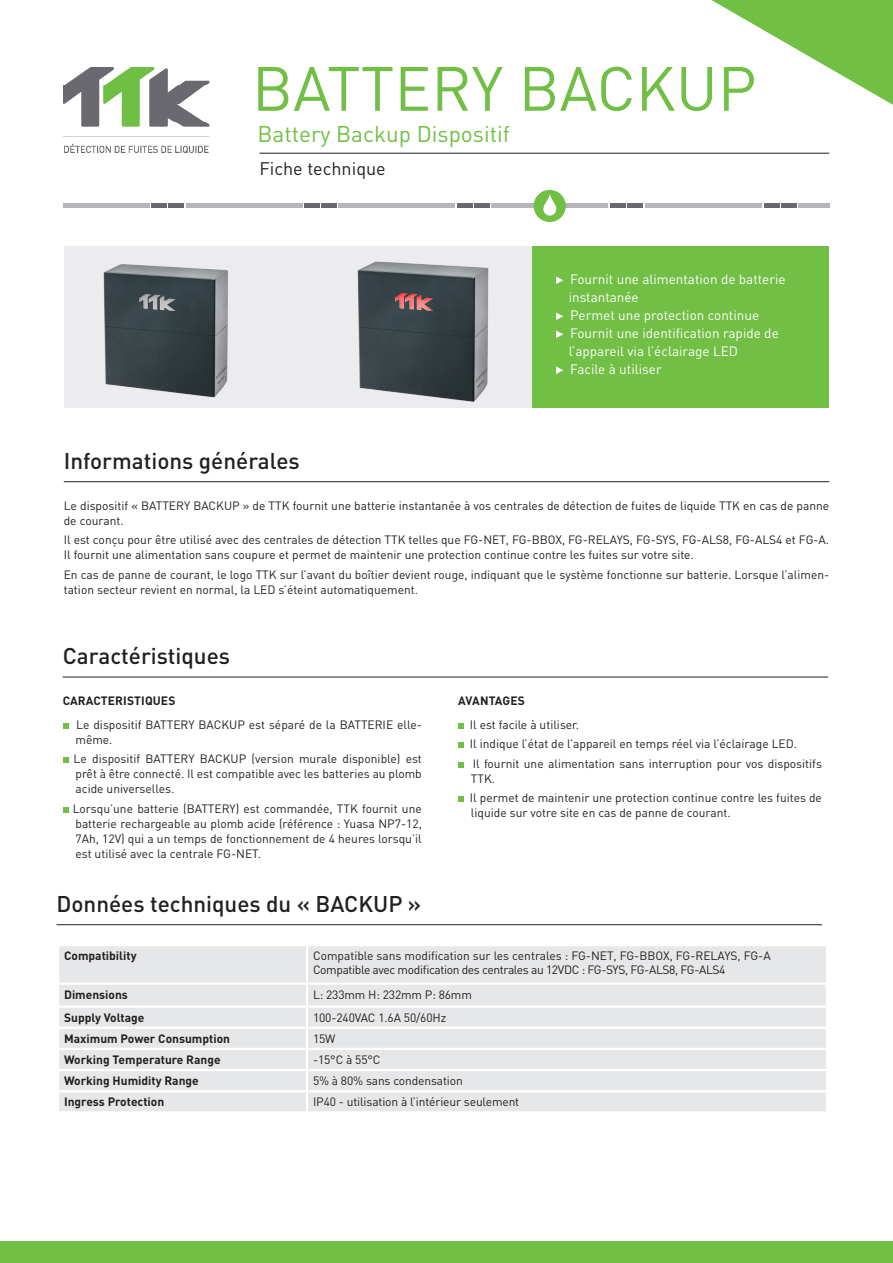
<style>
.page{position:relative;width:893px;height:1263px;background:#fff}
.page>*{position:absolute;margin:0;border:0;box-sizing:border-box;transform-origin:0 0}
.t1{font:61.5px "DINOT";color:#71bf44}
.t2{font:500 22.5px "DINOT";color:#231f20}
.t3{font:22.5px "DINOT";color:#71bf44}
.t4{font:18px "DINOT";color:#231f20}
.t5{font:13.5px/18px "DINOT";color:#fff}
.t6{font:12px/15px "DINOT";color:#231f20}
.t7{font:700 12px "DINOT";color:#231f20}
.t8{font:12px "DINOT";letter-spacing:-.03em;color:#231f20}
</style>
<div class="page">
<div style="left:531px;top:247px;width:298px;height:161px;background:#71bf44"></div>
<div style="left:0;top:1242px;width:893px;height:21px;background:#71bf44"></div>
<hr style="left:259px;top:153px;width:570px;height:1px;background:#231f20">
<hr style="left:64px;top:204px;width:86px;height:4px;background:#b5b5ba">
<hr style="left:151px;top:204px;width:16px;height:4px;background:#69686e">
<hr style="left:186px;top:204px;width:117px;height:4px;background:#b5b5ba">
<hr style="left:169px;top:204px;width:15px;height:4px;background:#69686e">
<hr style="left:304px;top:204px;width:16px;height:4px;background:#69686e">
<hr style="left:339px;top:204px;width:116px;height:4px;background:#b5b5ba">
<hr style="left:321px;top:204px;width:16px;height:4px;background:#69686e">
<hr style="left:457px;top:204px;width:15px;height:4px;background:#69686e">
<hr style="left:491px;top:204px;width:117px;height:4px;background:#b5b5ba">
<hr style="left:474px;top:204px;width:16px;height:4px;background:#69686e">
<hr style="left:610px;top:204px;width:16px;height:4px;background:#69686e">
<hr style="left:628px;top:204px;width:15px;height:4px;background:#69686e">
<hr style="left:798px;top:204px;width:31px;height:4px;background:#b5b5ba">
<hr style="left:781px;top:204px;width:15px;height:4px;background:#69686e">
<hr style="left:645px;top:204px;width:117px;height:4px;background:#b5b5ba">
<hr style="left:764px;top:204px;width:15px;height:4px;background:#69686e">
<div style="left:534px;top:190px;width:32px;height:32px;background:#71bf44;border-radius:50%"></div>
<svg style="left:543px;top:194px;width:13px;height:22px"></svg>
<svg style="left:711px;top:0;width:182px;height:105px"></svg>
<div style="left:64px;top:247px;width:467px;height:161px;background:#ececee"></div>
<img style="left:315px;top:246px;width:229px;height:162px">
<img style="left:64px;top:68px;width:146px;height:85px">
<svg style="left:63px;top:723px;width:5px;height:6px"></svg>
<svg style="left:63px;top:757px;width:5px;height:6px"></svg>
<svg style="left:63px;top:807px;width:5px;height:5px"></svg>
<svg style="left:458px;top:723px;width:6px;height:6px"></svg>
<svg style="left:458px;top:742px;width:6px;height:6px"></svg>
<svg style="left:458px;top:762px;width:6px;height:5px"></svg>
<svg style="left:458px;top:796px;width:6px;height:6px"></svg>
<hr style="left:64px;top:481px;width:765px;height:1px;background:#231f20">
<hr style="left:63px;top:677px;width:765px;height:1px;background:#231f20">
<svg style="left:556px;top:276px;width:7px;height:8px"></svg>
<svg style="left:556px;top:312px;width:7px;height:8px"></svg>
<svg style="left:556px;top:330px;width:7px;height:8px"></svg>
<svg style="left:556px;top:366px;width:7px;height:8px"></svg>
<hr style="left:57px;top:924px;width:765px;height:1px;background:#231f20">
<div style="left:59px;top:946px;width:767px;height:165px;background:#e6e7e9"></div>
<hr style="left:306px;top:946px;width:2px;height:36px;background:#fff">
<hr style="left:57px;top:982px;width:250px;height:3px;background:#fff">
<hr style="left:307px;top:982px;width:521px;height:3px;background:#fff">
<hr style="left:306px;top:985px;width:2px;height:20px;background:#fff">
<hr style="left:57px;top:1005px;width:249px;height:3px;background:#fff">
<hr style="left:57px;top:1026px;width:249px;height:3px;background:#fff">
<hr style="left:308px;top:1026px;width:518px;height:3px;background:#fff">
<hr style="left:57px;top:1048px;width:249px;height:2px;background:#fff">
<hr style="left:308px;top:1048px;width:518px;height:2px;background:#fff">
<hr style="left:57px;top:1069px;width:249px;height:2px;background:#fff">
<hr style="left:308px;top:1069px;width:518px;height:2px;background:#fff">
<hr style="left:57px;top:1090px;width:249px;height:2px;background:#fff">
<hr style="left:308px;top:1090px;width:518px;height:2px;background:#fff">
<hr style="left:306px;top:1005px;width:522px;height:3px;background:#fff">
<hr style="left:306px;top:1008px;width:2px;height:20px;background:#fff">
<hr style="left:306px;top:1028px;width:2px;height:21px;background:#fff">
<hr style="left:306px;top:1049px;width:2px;height:21px;background:#fff">
<hr style="left:306px;top:1070px;width:2px;height:21px;background:#fff">
<hr style="left:306px;top:1091px;width:2px;height:20px;background:#fff">
<img style="left:64px;top:246px;width:218px;height:152px">
<p class="t1" style="left:252px;top:47px;width:506px">BATTERY BACKUP</p>
<p class="t3" style="left:258px;top:119px;width:254px">Battery Backup Dispositif</p>
<p class="t4" style="left:259px;top:156px;width:128px">Fiche technique</p>
<p class="t2" style="left:64px;top:445px;width:237px">Informations générales</p>
<p class="t5" style="left:569px;top:270px;width:218px">Fournit une alimentation de batterie instantanée</p>
<p class="t5" style="left:570px;top:306px;width:191px">Permet une protection continue</p>
<p class="t5" style="left:569px;top:324px;width:212px">Fournit une identification rapide de l’appareil via l’éclairage LED</p>
<p class="t5" style="left:570px;top:360px;width:93px">Facile à utiliser</p>
<p class="t6" style="left:64px;top:498px;width:767px">Le dispositif « BATTERY BACKUP » de TTK fournit une batterie instantanée à vos centrales de détection de fuites de liquide TTK en cas de panne de courant.</p>
<p class="t6" style="left:64px;top:532px;width:767px">Il est conçu pour être utilisé avec des centrales de détection TTK telles que FG-NET, FG-BBOX, FG-RELAYS, FG-SYS, FG-ALS8, FG-ALS4 et FG-A.<br>Il fournit une alimentation sans coupure et permet de maintenir une protection continue contre les fuites sur votre site.</p>
<p class="t6" style="left:64px;top:566px;width:767px">En cas de panne de courant, le logo TTK sur l’avant du boîtier devient rouge, indiquant que le système fonctionne sur batterie. Lorsque l’alimen&shy;tation secteur revient en normal, la LED s’éteint automatiquement.</p>
<p class="t2" style="left:63px;top:641px;width:169px">Caractéristiques</p>
<p class="t7" style="left:63px;top:693px;width:114px">CARACTERISTIQUES</p>
<p class="t6" style="left:75px;top:717px;width:348px">Le dispositif BATTERY BACKUP est séparé de la BATTERIE elle&shy;même.</p>
<p class="t6" style="left:74px;top:751px;width:350px;text-align:justify">Le dispositif BATTERY BACKUP (version murale disponible) est prêt à être connecté. Il est compatible avec les batteries au plomb acide universelles.</p>
<p class="t6" style="left:73px;top:800px;width:351px;text-align:justify">Lorsqu’une batterie (BATTERY) est commandée, TTK fournit une batterie rechargeable au plomb acide (référence : Yuasa NP7-12, 7Ah, 12V) qui a un temps de fonctionnement de 4 heures lorsqu’il est utilisé avec la centrale FG-NET.</p>
<p class="t7" style="left:458px;top:693px;width:68px">AVANTAGES</p>
<p class="t6" style="left:470px;top:717px;width:111px">Il est facile à utiliser.</p>
<p class="t6" style="left:470px;top:736px;width:329px">Il indique l’état de l’appareil en temps réel via l’éclairage LED.</p>
<p class="t6" style="left:471px;top:755px;width:353px">Il fournit une alimentation sans interruption pour vos dispositifs<br>TTK.</p>
<p class="t6" style="left:470px;top:789px;width:353px">Il permet de maintenir une protection continue contre les fuites de liquide sur votre site en cas de panne de courant.</p>
<p class="t2" style="left:57px;top:888px;width:366px">Données techniques du « BACKUP »</p>
<p class="t7" style="left:64px;top:948px;width:74px">Compatibility</p>
<p class="t6" style="left:313px;top:948px;width:459px">Compatible sans modification sur les centrales : FG-NET, FG-BBOX, FG-RELAYS, FG-A</p>
<p class="t8" style="left:313px;top:961px;width:414px">Compatible avec modification des centrales au 12VDC : FG-SYS, FG-ALS8, FG-ALS4</p>
<p class="t7" style="left:64px;top:986px;width:65px">Dimensions</p>
<p class="t6" style="left:313px;top:986px;width:160px">L: 233mm H: 232mm P: 86mm</p>
<p class="t7" style="left:64px;top:1009px;width:82px">Supply Voltage</p>
<p class="t6" style="left:313px;top:1009px;width:135px">100-240VAC 1.6A 50/60Hz</p>
<p class="t7" style="left:64px;top:1030px;width:167px">Maximum Power Consumption</p>
<p class="t6" style="left:313px;top:1030px;width:24px">15W</p>
<p class="t7" style="left:64px;top:1051px;width:158px">Working Temperature Range</p>
<p class="t6" style="left:313px;top:1052px;width:69px">-15°C à 55°C</p>
<p class="t7" style="left:64px;top:1073px;width:136px">Working Humidity Range</p>
<p class="t6" style="left:313px;top:1073px;width:151px">5% à 80% sans condensation</p>
<p class="t7" style="left:64px;top:1094px;width:102px">Ingress Protection</p>
<p class="t6" style="left:313px;top:1094px;width:208px">IP40 - utilisation à l’intérieur seulement</p>
</div>
